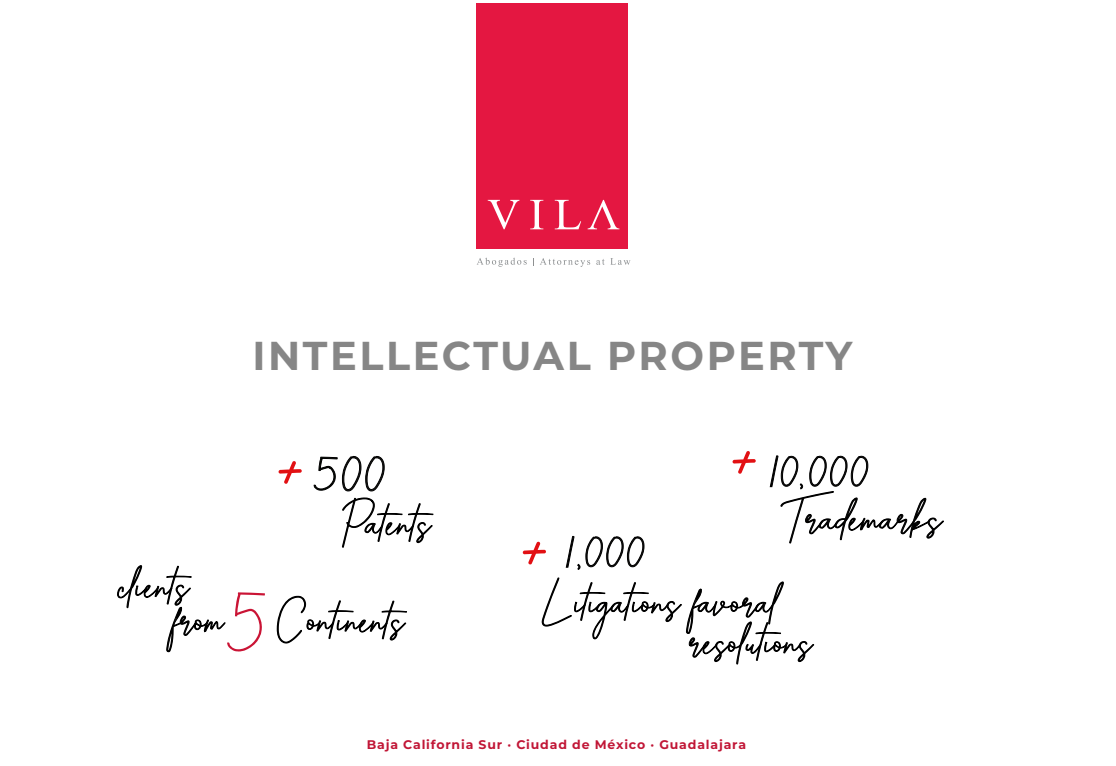
<style>
.page{position:relative;width:1116px;height:766px;background:#fff}
.page>*{position:absolute;margin:0;border:0;box-sizing:border-box;transform-origin:0 0}
.t1{font:95px "Brittany Signature";color:#e21013}
.t2{font:80.62px "Alexander Lettering";color:#000;scale:1.15 1}
.t3{font:700 40.25px "Montserrat";letter-spacing:.065em;color:#868686}
.t4{font:700 12.5px "Montserrat";letter-spacing:.065em;color:#c11636}
.s1{font-family:"Alexander Lettering";font-size:80.62px;color:#000}
</style>
<div class="page">
<div style="left:477px;top:3px;width:151px;height:245px;background:#e41741"></div>
<svg style="left:488px;top:200px;width:31px;height:29px"></svg>
<svg style="left:530px;top:200px;width:13px;height:29px"></svg>
<svg style="left:555px;top:200px;width:26px;height:29px"></svg>
<svg style="left:588px;top:200px;width:31px;height:29px"></svg>
<svg style="left:540px;top:258px;width:50px;height:9px"></svg>
<svg style="left:596px;top:258px;width:35px;height:7px"></svg>
<svg style="left:477px;top:258px;width:50px;height:9px"></svg>
<svg style="left:117px;top:565px;width:148px;height:87px"></svg>
<svg style="left:277px;top:596px;width:130px;height:48px"></svg>
<svg style="left:770px;top:455px;width:174px;height:89px"></svg>
<svg style="left:342px;top:497px;width:92px;height:51px"></svg>
<svg style="left:313px;top:455px;width:72px;height:36px"></svg>
<svg style="left:542px;top:577px;width:272px;height:88px"></svg>
<svg style="left:566px;top:535px;width:79px;height:35px"></svg>
<h3 class="t3" style="left:252px;top:327px;width:602px">INTELLECTUAL PROPERTY</h3>
<h1 class="t1" style="left:274px;top:406px;width:34px">+</h1>
<h1 class="t1" style="left:728px;top:396px;width:34px">+</h1>
<h2 class="t2" style="left:770px;top:425px;width:12px">1</h2>
<h1 class="t1" style="left:518px;top:486px;width:61px">+<span class="s1">1</span></h1>
<p class="t4" style="left:367px;top:735px;width:381px">Baja California Sur · Ciudad de México · Guadalajara</p>
</div>
